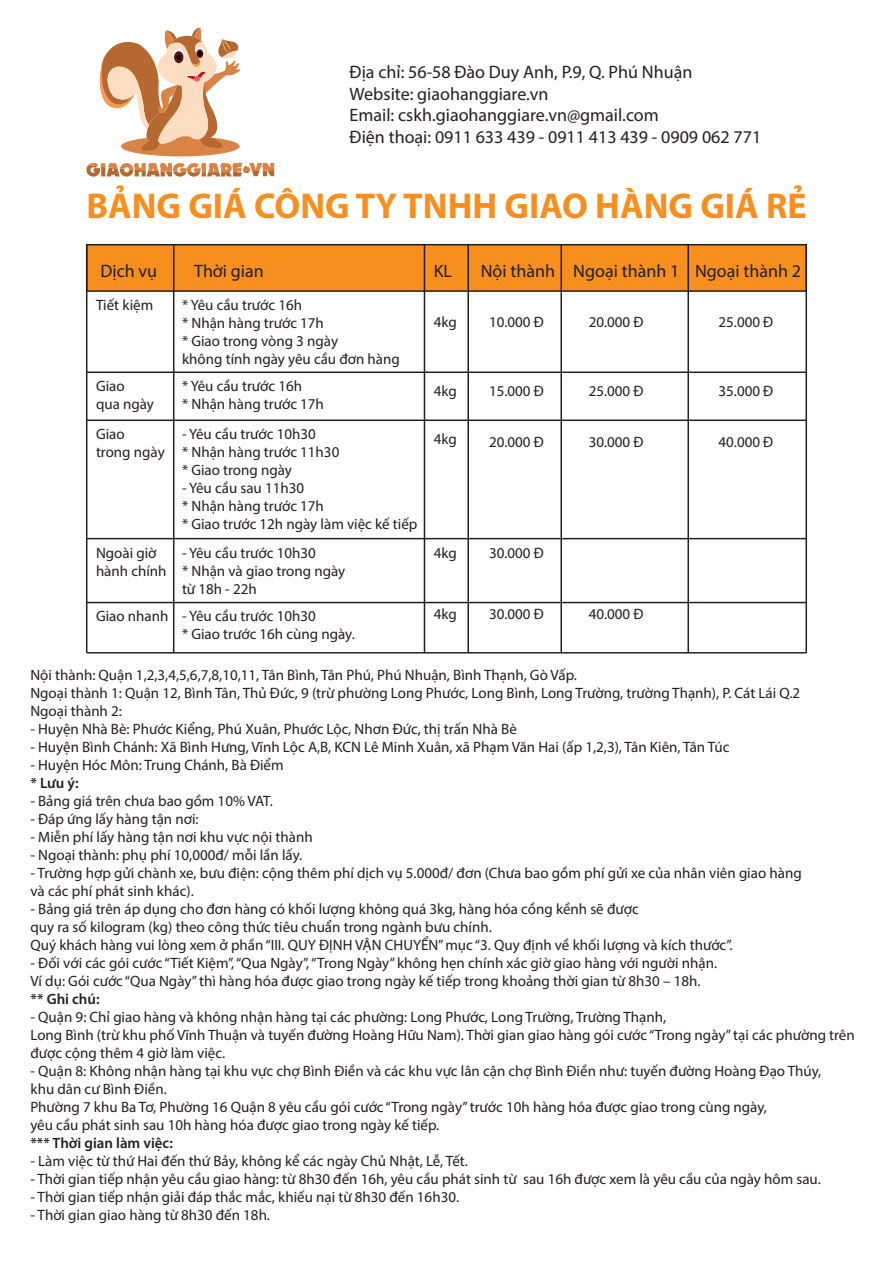
<style>
.page{position:relative;width:893px;height:1263px;background:#fff}
.page>*{position:absolute;margin:0;border:0;box-sizing:border-box;transform-origin:0 0}
.t1{font:700 36px "Myriad Pro";color:#f68f1e}
.t2{font:18px/21.6px "Myriad Pro";color:#231f20}
.t3{font:15px/18px "Myriad Pro";color:#231f20}
.t4{font:600 15px "Myriad Pro";color:#231f20}
</style>
<div class="page">
<div style="left:121px;top:136px;width:119px;height:20px;background:#da8346;border-radius:50%"></div>
<svg style="left:99px;top:28px;width:142px;height:125px"></svg>
<svg style="left:86px;top:163px;width:188px;height:14px"></svg>
<hr style="left:87px;top:652px;width:719px;height:1px;background:#231f20">
<div style="left:86px;top:244px;width:721px;height:48px;background:#f68f1e;border:2px solid #231f20"></div>
<hr style="left:173px;top:245px;width:1px;height:408px;background:#231f20">
<hr style="left:86px;top:245px;width:1px;height:408px;background:#231f20">
<hr style="left:805px;top:245px;width:2px;height:408px;background:#231f20">
<hr style="left:424px;top:245px;width:1px;height:408px;background:#231f20">
<hr style="left:467px;top:245px;width:2px;height:408px;background:#231f20">
<hr style="left:560px;top:245px;width:2px;height:408px;background:#231f20">
<hr style="left:687px;top:245px;width:2px;height:408px;background:#231f20">
<hr style="left:87px;top:371px;width:719px;height:2px;background:#231f20">
<hr style="left:87px;top:419px;width:719px;height:2px;background:#231f20">
<hr style="left:87px;top:538px;width:719px;height:1px;background:#231f20">
<hr style="left:87px;top:602px;width:719px;height:1px;background:#231f20">
<p class="t2" style="left:350px;top:61px;width:413px">Địa chỉ: 56-58 Đào Duy Anh, P.9, Q. Phú Nhuận<br>Website: giaohanggiare.vn<br>Email: cskh.giaohanggiare.vn@gmail.com<br>Điện thoại: 0911 633 439 - 0911 413 439 - 0909 062 771</p>
<h1 class="t1" style="left:87px;top:182px;width:722px">BẢNG GIÁ CÔNG TY TNHH GIAO HÀNG GIÁ RẺ</h1>
<p class="t2" style="left:100px;top:260px;width:58px">Dịch vụ</p>
<p class="t2" style="left:194px;top:260px;width:71px">Thời gian</p>
<p class="t2" style="left:434px;top:260px;width:20px">KL</p>
<p class="t2" style="left:481px;top:260px;width:322px">Nội thành Ngoại thành 1 Ngoại thành 2</p>
<p class="t3" style="left:96px;top:296px;width:59px">Tiết kiệm</p>
<p class="t3" style="left:182px;top:296px;width:219px">* Yêu cầu trước 16h<br>* Nhận hàng trước 17h<br>* Giao trong vòng 3 ngày<br>không tính ngày yêu cầu đơn hàng</p>
<p class="t3" style="left:434px;top:313px;width:25px">4kg</p>
<p class="t3" style="left:489px;top:313px;width:56px">10.000 Đ</p>
<p class="t3" style="left:589px;top:313px;width:56px">20.000 Đ</p>
<p class="t3" style="left:718px;top:313px;width:56px">25.000 Đ</p>
<p class="t3" style="left:96px;top:377px;width:60px">Giao<br>qua ngày</p>
<p class="t3" style="left:96px;top:425px;width:70px">Giao<br>trong ngày</p>
<p class="t3" style="left:182px;top:377px;width:143px">* Yêu cầu trước 16h<br>* Nhận hàng trước 17h</p>
<p class="t3" style="left:182px;top:425px;width:159px">- Yêu cầu trước 10h30<br>* Nhận hàng trước 11h30 * Giao trong ngày</p>
<p class="t3" style="left:182px;top:479px;width:237px">- Yêu cầu sau 11h30<br>* Nhận hàng trước 17h<br>* Giao trước 12h ngày làm việc kế tiếp</p>
<p class="t3" style="left:434px;top:382px;width:25px">4kg</p>
<p class="t3" style="left:434px;top:430px;width:25px">4kg</p>
<p class="t3" style="left:489px;top:382px;width:56px">15.000 Đ</p>
<p class="t3" style="left:489px;top:433px;width:56px">20.000 Đ</p>
<p class="t3" style="left:589px;top:382px;width:56px">25.000 Đ</p>
<p class="t3" style="left:718px;top:382px;width:56px">35.000 Đ</p>
<p class="t3" style="left:589px;top:433px;width:56px">30.000 Đ</p>
<p class="t3" style="left:718px;top:433px;width:56px">40.000 Đ</p>
<p class="t3" style="left:96px;top:544px;width:72px">Ngoài giờ hành chính</p>
<p class="t3" style="left:96px;top:606px;width:74px">Giao nhanh</p>
<p class="t3" style="left:182px;top:544px;width:165px">- Yêu cầu trước 10h30<br>* Nhận và giao trong ngày từ 18h - 22h</p>
<p class="t3" style="left:182px;top:606px;width:174px">- Yêu cầu trước 10h30<br>* Giao trước 16h cùng ngày.</p>
<p class="t3" style="left:434px;top:544px;width:25px">4kg</p>
<p class="t3" style="left:434px;top:605px;width:25px">4kg</p>
<p class="t3" style="left:489px;top:544px;width:56px">30.000 Đ</p>
<p class="t3" style="left:489px;top:605px;width:56px">30.000 Đ</p>
<p class="t3" style="left:589px;top:605px;width:56px">40.000 Đ</p>
<p class="t3" style="left:30px;top:666px;width:771px">Nội thành: Quận 1,2,3,4,5,6,7,8,10,11, Tân Bình, Tân Phú, Phú Nhuận, Bình Thạnh, Gò Vấp.<br>Ngoại thành 1: Quận 12, Bình Tân, Thủ Đức, 9 (trừ phường Long Phước, Long Bình, Long Trường, trường Thạnh), P. Cát Lái Q.2<br>Ngoại thành 2:</p>
<p class="t3" style="left:30px;top:720px;width:488px">- Huyện Nhà Bè: Phước Kiểng, Phú Xuân, Phước Lộc, Nhơn Đức, thị trấn Nhà Bè</p>
<p class="t3" style="left:30px;top:738px;width:701px">- Huyện Bình Chánh: Xã Bình Hưng, Vĩnh Lộc A,B, KCN Lê Minh Xuân, xã Phạm Văn Hai (ấp 1,2,3), Tân Kiên, Tân Túc</p>
<p class="t3" style="left:30px;top:756px;width:255px">- Huyện Hóc Môn: Trung Chánh, Bà Điểm</p>
<p class="t4" style="left:30px;top:773px;width:50px">* Lưu ý:</p>
<p class="t3" style="left:30px;top:792px;width:244px">- Bảng giá trên chưa bao gồm 10% VAT.</p>
<p class="t3" style="left:30px;top:810px;width:170px">- Đáp ứng lấy hàng tận nơi:</p>
<p class="t3" style="left:30px;top:828px;width:284px">- Miễn phí lấy hàng tận nơi khu vực nội thành</p>
<p class="t3" style="left:30px;top:846px;width:273px">- Ngoại thành: phụ phí 10,000đ/ mỗi lần lấy.</p>
<p class="t3" style="left:30px;top:864px;width:773px">- Trường hợp gửi chành xe, bưu điện: cộng thêm phí dịch vụ 5.000đ/ đơn (Chưa bao gồm phí gửi xe của nhân viên giao hàng và các phí phát sinh khác).</p>
<p class="t3" style="left:30px;top:900px;width:704px">- Bảng giá trên áp dụng cho đơn hàng có khối lượng không quá 3kg, hàng hóa cồng kềnh sẽ được<br>quy ra số kilogram (kg) theo công thức tiêu chuẩn trong ngành bưu chính.<br>Quý khách hàng vui lòng xem ở phần“III. QUY ĐỊNH VẬN CHUYỂN” mục “3. Quy định về khối lượng và kích thước”.</p>
<p class="t3" style="left:30px;top:954px;width:688px">- Đối với các gói cước “Tiết Kiệm”,“Qua Ngày”,“Trong Ngày” không hẹn chính xác giờ giao hàng với người nhận.<br>Ví dụ: Gói cước “Qua Ngày” thì hàng hóa được giao trong ngày kế tiếp trong khoảng thời gian từ 8h30 – 18h.</p>
<p class="t4" style="left:30px;top:989px;width:71px">** Ghi chú:</p>
<p class="t3" style="left:30px;top:1008px;width:826px">- Quận 9: Chỉ giao hàng và không nhận hàng tại các phường: Long Phước, Long Trường, Trường Thạnh,<br>Long Bình (trừ khu phố Vĩnh Thuận và tuyến đường Hoàng Hữu Nam). Thời gian giao hàng gói cước “Trong ngày” tại các phường trên được cộng thêm 4 giờ làm việc.</p>
<p class="t3" style="left:30px;top:1062px;width:792px">- Quận 8: Không nhận hàng tại khu vực chợ Bình Điền và các khu vực lân cận chợ Bình Điền như: tuyến đường Hoàng Đạo Thúy, khu dân cư Bình Điền.<br>Phường 7 khu Ba Tơ, Phường 16 Quận 8 yêu cầu gói cước “Trong ngày” trước 10h hàng hóa được giao trong cùng ngày,<br>yêu cầu phát sinh sau 10h hàng hóa được giao trong ngày kế tiếp.</p>
<p class="t4" style="left:30px;top:1133px;width:144px">*** Thời gian làm việc:</p>
<p class="t3" style="left:30px;top:1152px;width:439px">- Làm việc từ thứ Hai đến thứ Bảy, không kể các ngày Chủ Nhật, Lễ, Tết.</p>
<p class="t3" style="left:30px;top:1170px;width:792px">- Thời gian tiếp nhận yêu cầu giao hàng: từ 8h30 đến 16h, yêu cầu phát sinh từ sau 16h được xem là yêu cầu của ngày hôm sau.</p>
<p class="t3" style="left:30px;top:1188px;width:430px">- Thời gian tiếp nhận giải đáp thắc mắc, khiếu nại từ 8h30 đến 16h30.</p>
<p class="t3" style="left:30px;top:1206px;width:241px">- Thời gian giao hàng từ 8h30 đến 18h.</p>
</div>
